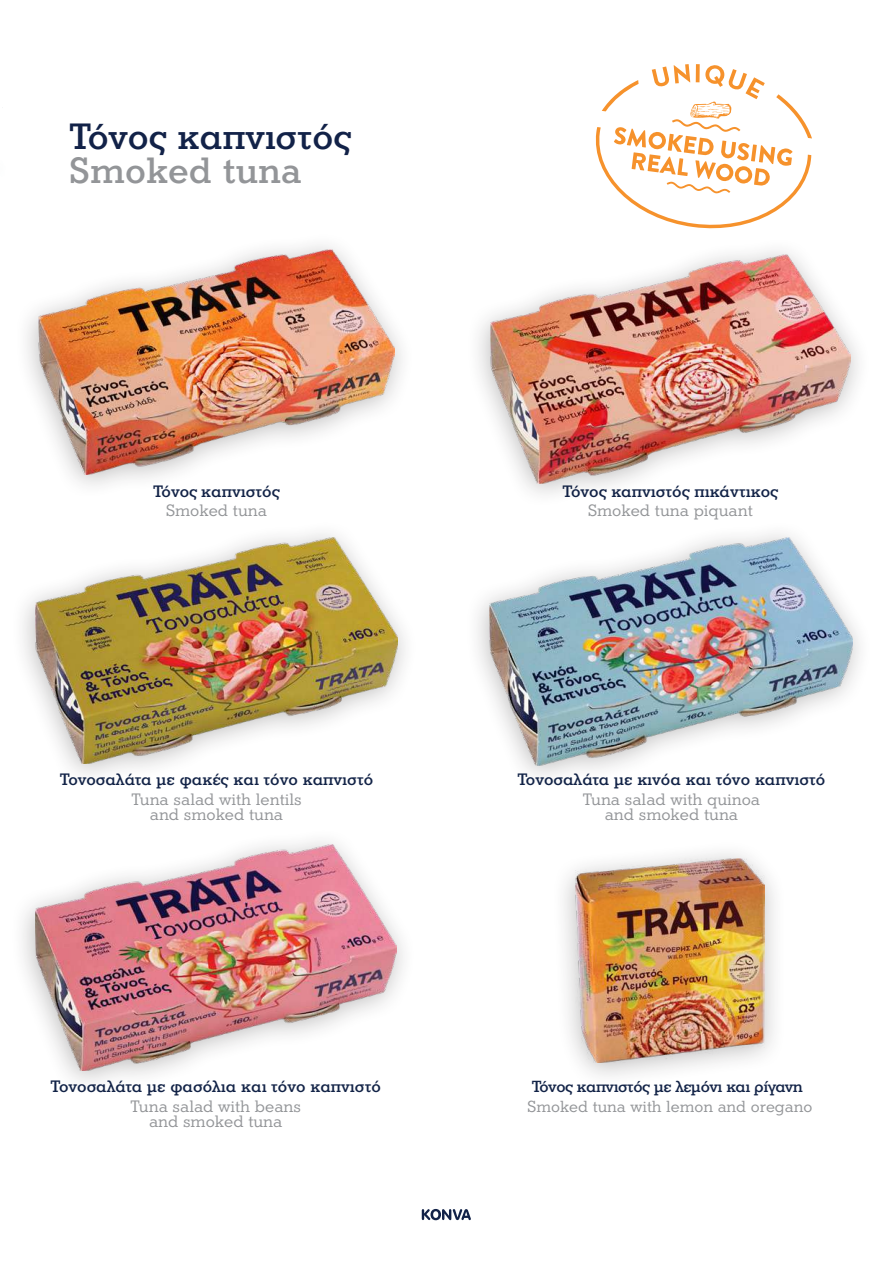
<style>
.page{position:relative;width:893px;height:1263px;background:#fff}
.page>*{position:absolute;margin:0;border:0;box-sizing:border-box;transform-origin:0 0}
.t1{font:500 37.5px "PF Litho Text";color:#122248}
.t2{font:500 37.5px "PF Litho Text";color:#939598}
.t3{font:500 16.95px "PF Litho Text";color:#122347}
.t4{font:16.95px/15px "PF Litho Text";color:#939598;text-align:center}
.t5{font:500 16.5px "PF Litho Text";letter-spacing:-.025em;color:#122347}
.t6{font:16.5px "PF Litho Text";color:#939598}
</style>
<div class="page">
<svg style="left:422px;top:1209px;width:49px;height:11px"></svg>
<svg style="left:595px;top:64px;width:217px;height:165px"></svg>
<img style="left:490px;top:251px;width:361px;height:232px">
<img style="left:39px;top:250px;width:355px;height:224px">
<img style="left:35px;top:538px;width:363px;height:225px">
<img style="left:490px;top:538px;width:363px;height:227px">
<img style="left:35px;top:845px;width:361px;height:225px">
<div style="left:551px;top:839px;width:235px;height:250px;background:#231f20;opacity:.3"></div>
<img style="left:575px;top:858px;width:190px;height:205px">
<h1 class="t1" style="left:69px;top:113px;width:284px">Τόνος καπνιστός</h1>
<h1 class="t2" style="left:69px;top:147px;width:234px">Smoked tuna</h1>
<p class="t3" style="left:153px;top:481px;width:128px">Τόνος καπνιστός</p>
<p class="t4" style="left:166px;top:502px;width:102px">Smoked tuna</p>
<p class="t3" style="left:60px;top:769px;width:315px">Τονοσαλάτα με φακές και τόνο καπνιστό</p>
<p class="t4" style="left:131px;top:791px;width:172px">Tuna salad with lentils and smoked tuna</p>
<p class="t3" style="left:50px;top:1076px;width:332px">Τονοσαλάτα με φασόλια και τόνο καπνιστό</p>
<p class="t4" style="left:130px;top:1098px;width:172px">Tuna salad with beans and smoked tuna</p>
<p class="t3" style="left:563px;top:481px;width:217px">Τόνος καπνιστός πικάντικος</p>
<p class="t4" style="left:588px;top:502px;width:166px">Smoked tuna piquant</p>
<p class="t3" style="left:517px;top:769px;width:310px">Τονοσαλάτα με κινόα και τόνο καπνιστό</p>
<p class="t4" style="left:583px;top:791px;width:179px">Tuna salad with quinoa and smoked tuna</p>
<p class="t5" style="left:532px;top:1077px;width:273px">Τόνος καπνιστός με λεμόνι και ρίγανη</p>
<p class="t6" style="left:528px;top:1096px;width:286px">Smoked tuna with lemon and oregano</p>
</div>
